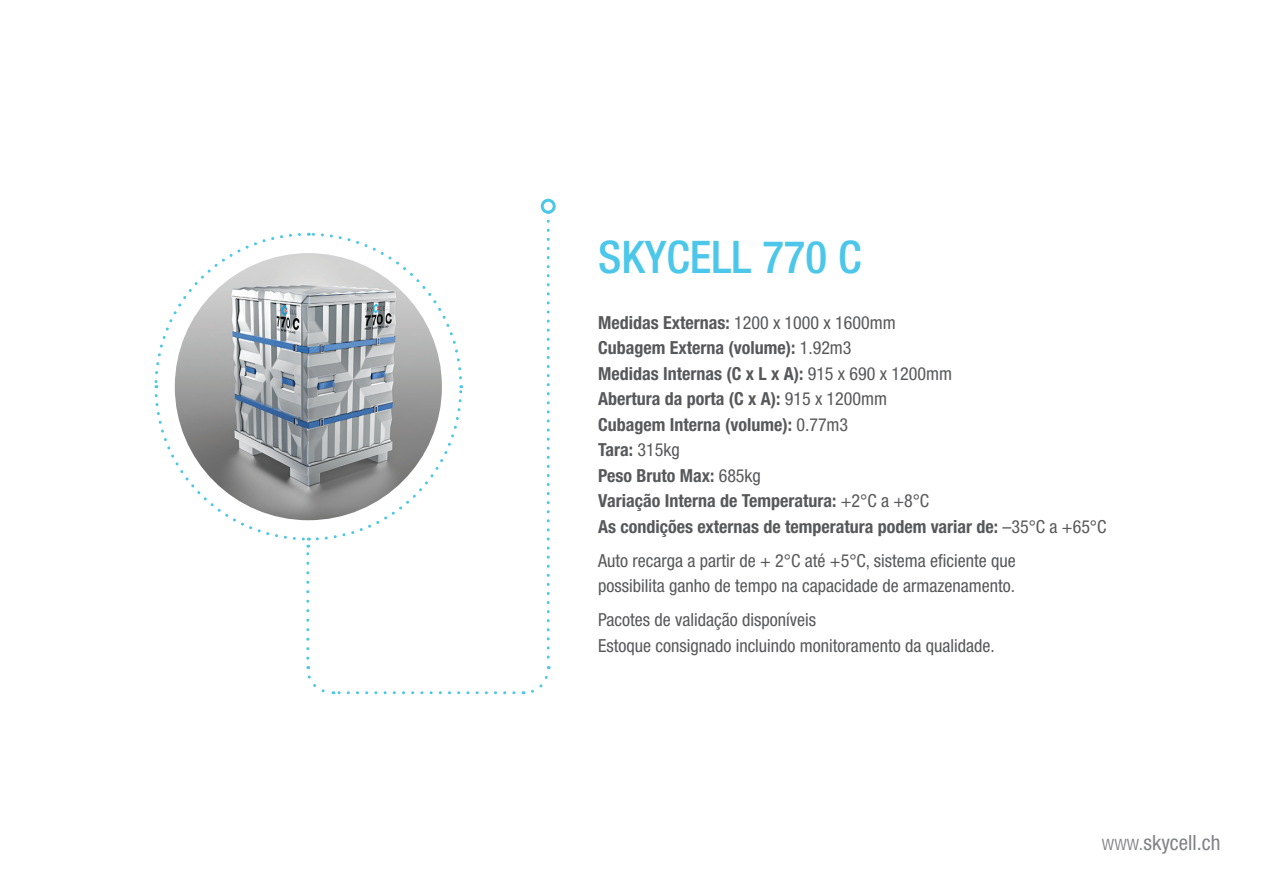
<style>
.page{position:relative;width:1263px;height:893px;background:#fff}
.page>*{position:absolute;margin:0;border:0;box-sizing:border-box;transform-origin:0 0}
.t1{font:500 condensed 45px "Helvetica Neue LT Std";color:#4dc7e9}
.t2{font:condensed 21px "Helvetica Neue LT Std";color:#808285}
.t3{font:700 condensed 18px/25.5px "Helvetica Neue LT Std";color:#57585a}
.t4{font:condensed 18px/25.5px "Helvetica Neue LT Std";color:#57585a}
.s1{font-weight:400}
.s2{font-weight:300}
</style>
<div class="page">
<svg style="left:523px;top:221px;width:27px;height:474px"></svg>
<svg style="left:333px;top:691px;width:181px;height:3px"></svg>
<svg style="left:306px;top:666px;width:19px;height:27px"></svg>
<svg style="left:154px;top:232px;width:310px;height:426px"></svg>
<div style="left:541px;top:199px;width:15px;height:15px;border:3px solid #4dc7e9;border-radius:50%"></div>
<h1 class="t1" style="left:598px;top:230px;width:265px">SKYCELL 770 C</h1>
<p class="t3" style="left:598px;top:309px;width:510px">Medidas Externas: <span class="s1">1200 x 1000 x 1600mm<br></span>Cubagem Externa (volume): <span class="s1">1.92m3<br></span>Medidas Internas (C x L x A): <span class="s1">915 x 690 x 1200mm<br></span>Abertura da porta (C x A): <span class="s1">915 x 1200mm<br></span>Cubagem Interna (volume): <span class="s1">0.77m3<br></span>Tara: <span class="s1">315kg<br></span>Peso Bruto Max: <span class="s1">685kg<br></span>Variação Interna de Temperatura: <span class="s1">+2°C a +8°C<br></span>As condições externas de temperatura podem variar de: <span class="s1">–35°C a +65°C</span></p>
<p class="t4" style="left:598px;top:548px;width:419px">Auto recarga a partir de + 2°C até +5°C, sistema eficiente que possibilita ganho de tempo na capacidade de armazenamento.</p>
<p class="t4" style="left:598px;top:607px;width:398px">Pacotes de validação disponíveis<br>Estoque consignado incluindo monitoramento da qualidade.</p>
<p class="t2" style="left:1102px;top:831px;width:120px"><span class="s2">www.</span>skycell.ch</p>
</div>
